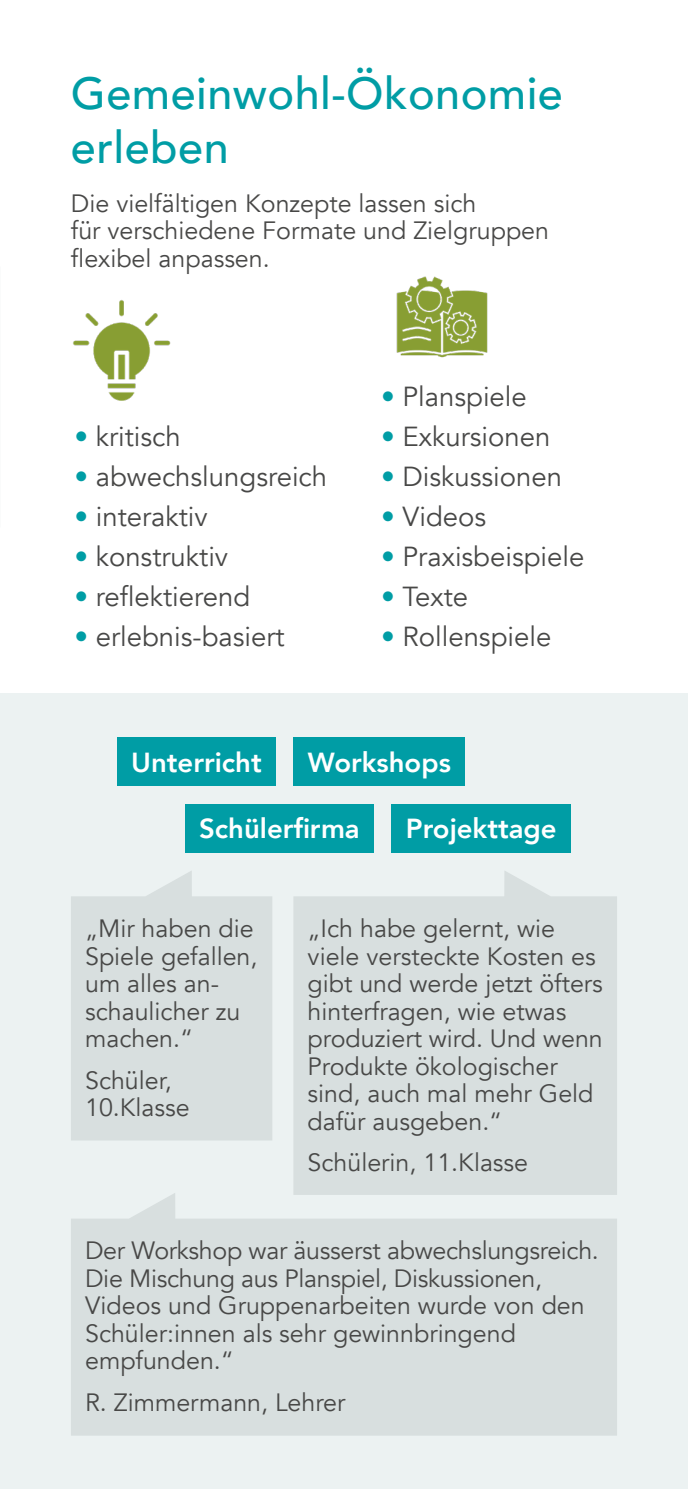
<style>
.page{position:relative;width:688px;height:1489px;background:#fff}
.page>*{position:absolute;margin:0;border:0;box-sizing:border-box;transform-origin:0 0}
.t1{font:500 45px/54px "Avenir";letter-spacing:.01em;color:#009da5}
.t2{font:27.5px "Avenir";color:#484847}
.t3{font:800 27.5px "Avenir";color:#fff}
.t4{font:25px/27.5px "Avenir";color:#484847}
.s1{color:#009da5}
</style>
<div class="page">
<div style="left:0;top:693px;width:687px;height:795px;background:#ecf2f2"></div>
<svg style="left:293px;top:871px;width:324px;height:321px;background:#d9e0e0"></svg>
<svg style="left:71px;top:871px;width:201px;height:269px;background:#d9e0e0"></svg>
<svg style="left:71px;top:1192px;width:546px;height:243px;background:#d9e0e0"></svg>
<div style="left:117px;top:737px;width:159px;height:49px;background:#009da5"></div>
<div style="left:293px;top:737px;width:172px;height:49px;background:#009da5"></div>
<div style="left:391px;top:803px;width:179px;height:49px;background:#009da5"></div>
<div style="left:185px;top:803px;width:189px;height:49px;background:#009da5"></div>
<img style="left:73px;top:300px;width:98px;height:100px">
<img style="left:396px;top:276px;width:92px;height:82px">
<h1 class="t1" style="left:71px;top:64px;width:493px">Gemeinwohl-Ökonomie erleben</h1>
<p class="t4" style="left:71px;top:190px;width:479px">Die vielfältigen Konzepte lassen sich<br>für verschiedene Formate und Zielgruppen flexibel anpassen.</p>
<p class="t2" style="left:74px;top:420px;width:108px"><span class="s1">•</span> kritisch</p>
<p class="t2" style="left:74px;top:460px;width:254px"><span class="s1">•</span> abwechslungsreich</p>
<p class="t2" style="left:74px;top:500px;width:135px"><span class="s1">•</span> interaktiv</p>
<p class="t2" style="left:74px;top:540px;width:155px"><span class="s1">•</span> konstruktiv</p>
<p class="t2" style="left:74px;top:580px;width:177px"><span class="s1">•</span> reflektierend</p>
<p class="t2" style="left:74px;top:620px;width:212px"><span class="s1">•</span> erlebnis-basiert</p>
<p class="t2" style="left:381px;top:379px;width:147px"><span class="s1">•</span> Planspiele</p>
<p class="t2" style="left:381px;top:420px;width:170px"><span class="s1">•</span> Exkursionen</p>
<p class="t2" style="left:381px;top:460px;width:182px"><span class="s1">•</span> Diskussionen</p>
<p class="t2" style="left:381px;top:500px;width:106px"><span class="s1">•</span> Videos</p>
<p class="t2" style="left:381px;top:540px;width:205px"><span class="s1">•</span> Praxisbeispiele</p>
<p class="t2" style="left:381px;top:580px;width:88px"><span class="s1">•</span> Texte</p>
<p class="t2" style="left:381px;top:620px;width:171px"><span class="s1">•</span> Rollenspiele</p>
<p class="t3" style="left:131px;top:740px;width:132px">Unterricht</p>
<p class="t3" style="left:308px;top:740px;width:145px">Workshops</p>
<p class="t3" style="left:199px;top:807px;width:162px">Schülerfirma</p>
<p class="t3" style="left:406px;top:807px;width:152px">Projekttage</p>
<p class="t4" style="left:85px;top:915px;width:174px">„Mir haben die<br>Spiele gefallen, um alles an&shy;schaulicher zu machen.“</p>
<p class="t4" style="left:85px;top:1066px;width:106px">Schüler,<br>10.Klasse</p>
<p class="t4" style="left:307px;top:915px;width:297px">„Ich habe gelernt, wie viele versteckte Kosten es gibt und werde jetzt öfters hinterfragen, wie etwas produziert wird. Und wenn<br>Produkte ökologischer sind, auch mal mehr Geld dafür ausgeben.“</p>
<p class="t4" style="left:307px;top:1149px;width:222px">Schülerin, 11.Klasse</p>
<p class="t4" style="left:85px;top:1237px;width:515px">Der Workshop war äusserst abwechslungsreich.<br>Die Mischung aus Planspiel, Diskussionen, Videos und Gruppenarbeiten wurde von den Schüler:innen als sehr gewinnbringend empfunden.“</p>
<p class="t4" style="left:85px;top:1389px;width:262px">R. Zimmermann, Lehrer</p>
</div>
